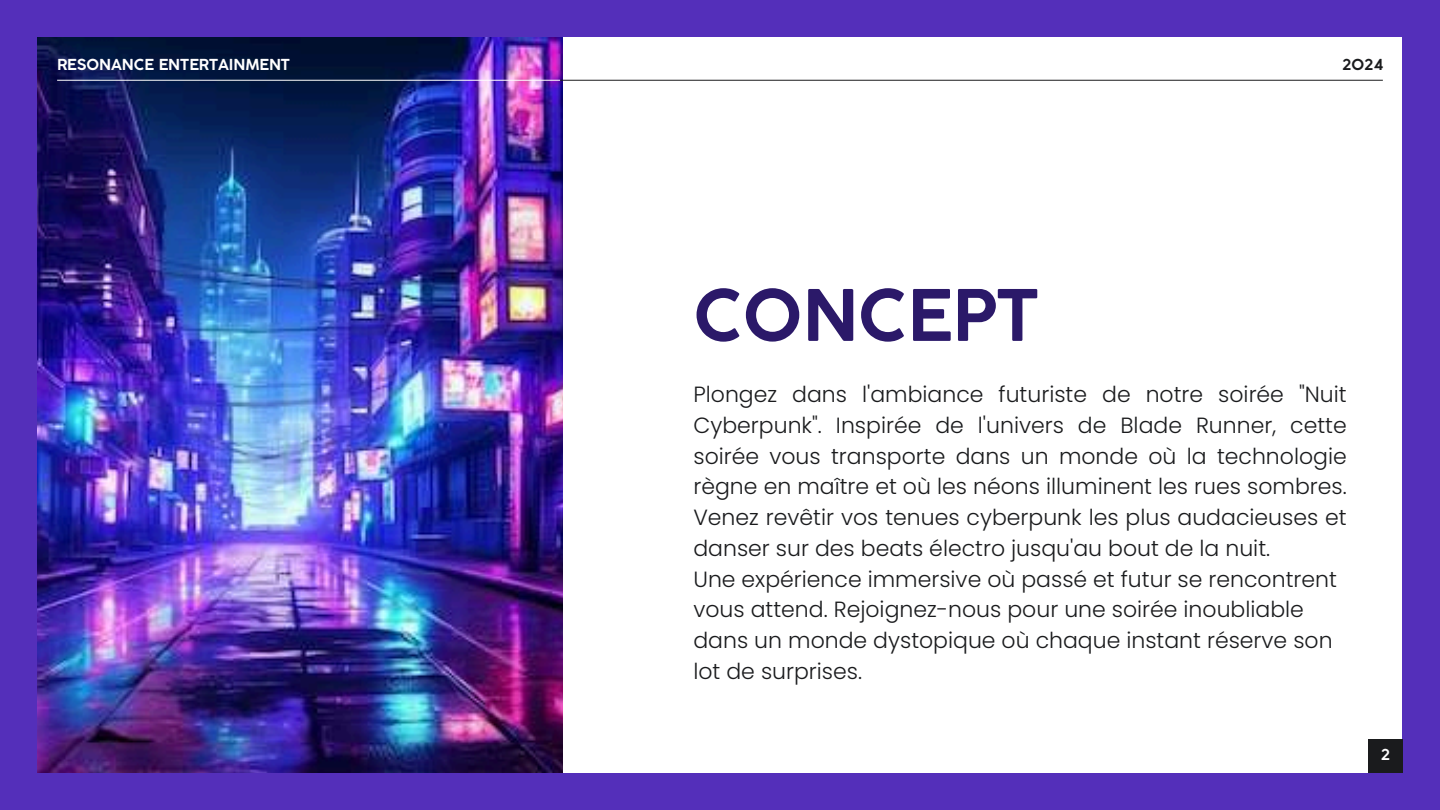
<style>
.page{position:relative;width:1440px;height:810px;background:#542fba}
.page>*{position:absolute;margin:0;border:0;box-sizing:border-box;transform-origin:0 0}
.t1{font:700 70px "Coco Gothic";color:#2b1969}
.t2{font:300 22px/30.8px "Poppins";color:#1a1b1d}
.t3{font:700 15px "Coco Gothic";color:#fff}
.t4{font:700 15px "Coco Gothic";color:#1a1b1d}
</style>
<div class="page">
<div style="left:38px;top:37px;width:1364px;height:736px;background:#fff"></div>
<img style="left:38px;top:37px;width:525px;height:736px">
<div style="left:1368px;top:739px;width:34px;height:34px;background:#1a1b1d"></div>
<hr style="left:57px;top:80px;width:503px;height:1px;background:#fff">
<hr style="left:560px;top:80px;width:823px;height:1px;background:#1a1b1d">
<p class="t3" style="left:57px;top:59px;width:234px">RESONANCE ENTERTAINMENT</p>
<p class="t4" style="left:1342px;top:59px;width:42px">2024</p>
<h1 class="t1" style="left:693px;top:289px;width:347px">CONCEPT</h1>
<p class="t2" style="left:693px;top:379px;width:655px">Plongez dans l'ambiance futuriste de notre soirée "Nuit Cyberpunk". Inspirée de l'univers de Blade Runner, cette soirée vous transporte dans un monde où la technologie règne en maître et où les néons illuminent les rues sombres.<br>Venez revêtir vos tenues cyberpunk les plus audacieuses et danser sur des beats électro jusqu'au bout de la nuit.<br>Une expérience immersive où passé et futur se rencontrent vous attend. Rejoignez-nous pour une soirée inoubliable dans un monde dystopique où chaque instant réserve son lot de surprises.</p>
<p class="t3" style="left:1381px;top:749px;width:11px">2</p>
</div>
